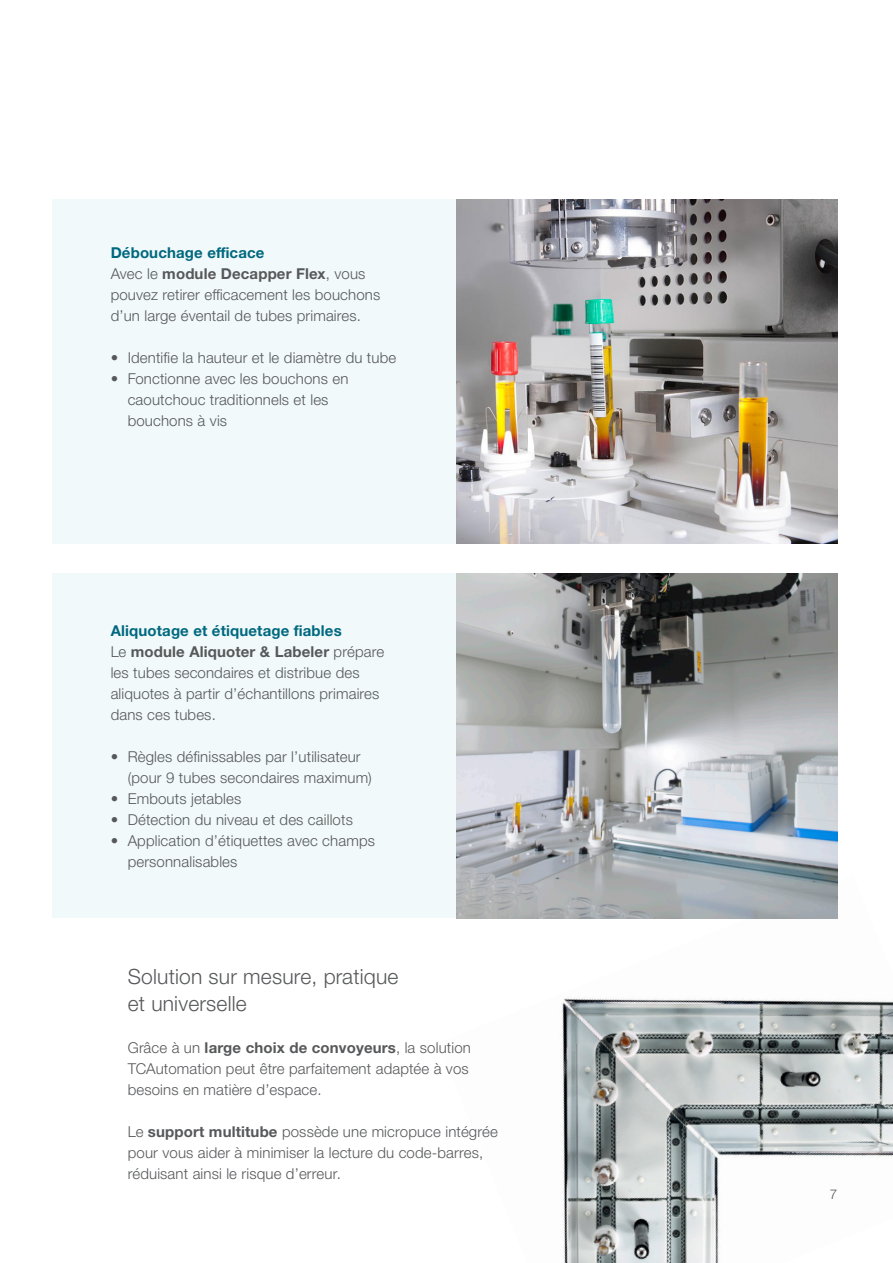
<style>
.page{position:relative;width:893px;height:1263px;background:#fff}
.page>*{position:absolute;margin:0;border:0;box-sizing:border-box;transform-origin:0 0}
.Body_Copy{font:300 21px/27px "Helvetica Neue LTW1 G";letter-spacing:.01em;color:#57585a}
.Body_Copy-2{font:300 15px/21px "Helvetica Neue LTW1 G";letter-spacing:.01em;color:#57585a}
.Body_Copy-3{font:700 15px "Helvetica Neue LTW1 G";letter-spacing:.01em;color:#00687f}
.t1{font:300 13.5px "Helvetica Neue LTW1 G";color:#57585a}
.s1{font-weight:700}
</style>
<div class="page">
<img style="left:456px;top:875px;width:437px;height:388px">
<img style="left:456px;top:574px;width:381px;height:344px">
<img style="left:456px;top:199px;width:381px;height:345px">
<div style="left:53px;top:199px;width:403px;height:345px;background:#f1f9fa"></div>
<div style="left:53px;top:574px;width:403px;height:344px;background:#f1f9fa"></div>
<p class="Body_Copy-3" style="left:111px;top:243px;width:155px">Débouchage efficace</p>
<p class="Body_Copy-2" style="left:111px;top:263px;width:271px">Avec le <span class="s1">module Decapper Flex</span>, vous pouvez retirer efficacement les bouchons d’un large éventail de tubes primaires.</p>
<p class="Body_Copy-2" style="left:111px;top:347px;width:287px">• Identifie la hauteur et le diamètre du tube</p>
<p class="Body_Copy-2" style="left:128px;top:368px;width:222px;text-indent:-17px">• Fonctionne avec les bouchons en caoutchouc traditionnels et les bouchons à vis</p>
<p class="Body_Copy-3" style="left:111px;top:621px;width:233px">Aliquotage et étiquetage fiables</p>
<p class="Body_Copy-2" style="left:111px;top:641px;width:275px">Le <span class="s1">module Aliquoter &amp; Labeler</span> prépare les tubes secondaires et distribue des aliquotes à partir d’échantillons primaires dans ces tubes.</p>
<p class="Body_Copy-2" style="left:128px;top:746px;width:246px;text-indent:-17px">• Règles définissables par l’utilisateur (pour 9 tubes secondaires maximum)</p>
<p class="Body_Copy-2" style="left:111px;top:788px;width:132px">• Embouts jetables</p>
<p class="Body_Copy-2" style="left:111px;top:809px;width:244px">• Détection du niveau et des caillots</p>
<p class="Body_Copy-2" style="left:128px;top:830px;width:249px;text-indent:-17px">• Application d’étiquettes avec champs personnalisables</p>
<p class="Body_Copy" style="left:128px;top:963px;width:272px">Solution sur mesure, pratique et universelle</p>
<p class="Body_Copy-2" style="left:128px;top:1037px;width:345px">Grâce à un <span class="s1">large choix de convoyeurs</span>, la solution<br>TCAutomation peut être parfaitement adaptée à vos besoins en matière d’espace.</p>
<p class="Body_Copy-2" style="left:128px;top:1121px;width:372px">Le <span class="s1">support multitube</span> possède une micropuce intégrée pour vous aider à minimiser la lecture du code-barres, réduisant ainsi le risque d’erreur.</p>
<p class="t1" style="left:830px;top:1185px;width:9px">7</p>
</div>
